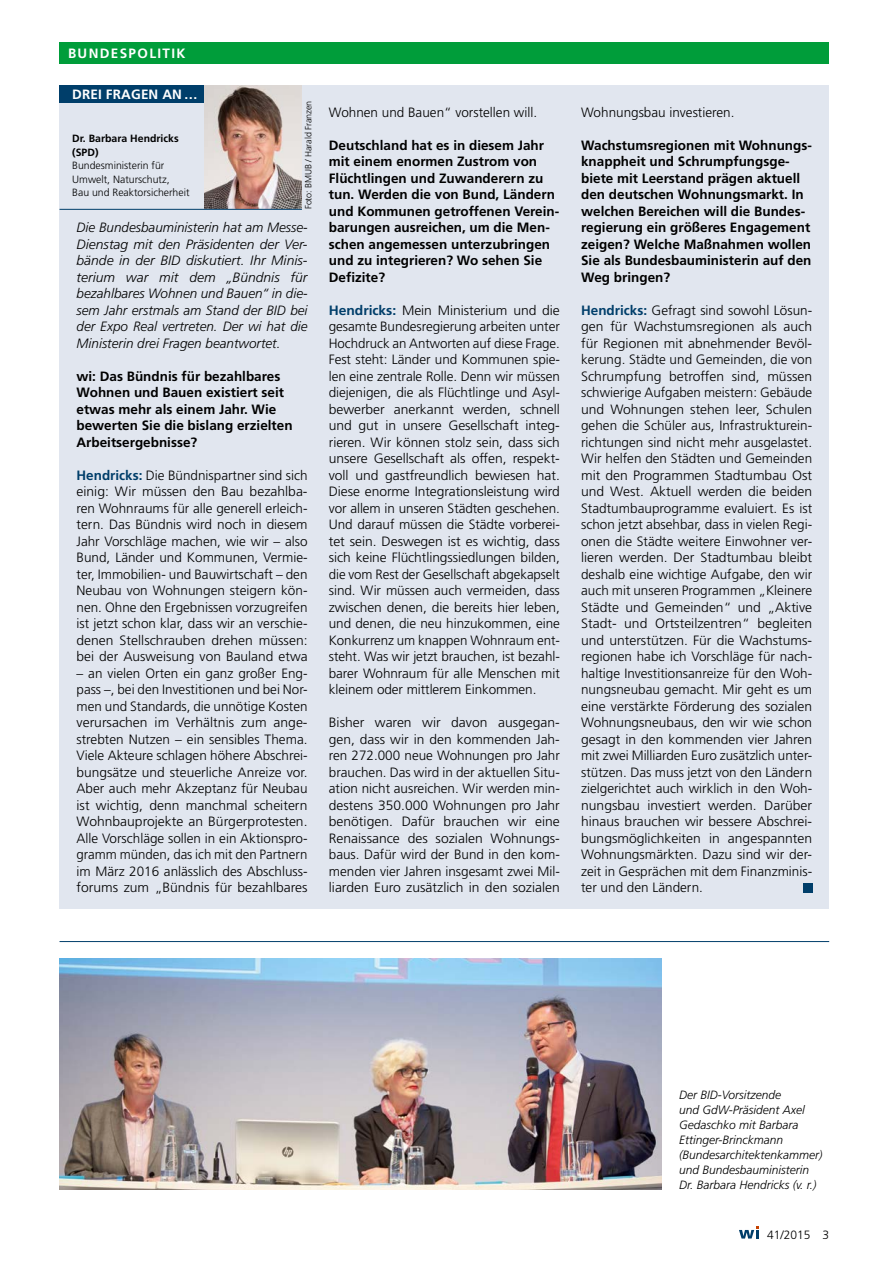
<style>
.page{position:relative;width:893px;height:1263px;background:#fff}
.page>*{position:absolute;margin:0;border:0;box-sizing:border-box;transform-origin:0 0}
.t1{font:300 13.5px/16.5px "Frutiger";color:#000;text-align:justify}
.t2{font:700 13.5px/16.5px "Frutiger";color:#000}
.t3{font:italic 300 13.5px/16.5px "Frutiger";color:#000;text-align:justify}
.t4{font:700 13.5px "Frutiger";letter-spacing:.1em;color:#fff}
.t5{font:700 13.5px "Frutiger";letter-spacing:.01em;color:#fff}
.t6{font:italic 300 12px/15px "Frutiger";color:#000}
.t7{font:300 12px "Frutiger";color:#000}
.t8{font:300 10.5px/13.5px "Frutiger";color:#000}
.t9{font:700 10.5px/13.5px "Frutiger";color:#000}
.t10{font:300 9px "Frutiger";letter-spacing:-.01em;color:#000}
.s1{font-weight:700;color:#003e6a}
</style>
<div class="page">
<div style="left:60px;top:43px;width:769px;height:21px;background:#009d3a"></div>
<div style="left:60px;top:85px;width:769px;height:824px;background:#e1e6ef"></div>
<div style="left:803px;top:883px;width:9px;height:9px;background:#003e6a"></div>
<div style="left:60px;top:85px;width:144px;height:17px;background:#003e6a"></div>
<img style="left:204px;top:85px;width:98px;height:124px">
<hr style="left:60px;top:209px;width:242px;height:1px;background:#003e6a">
<hr style="left:60px;top:941px;width:769px;height:1px;background:#003e6a">
<img style="left:60px;top:958px;width:602px;height:231px">
<svg style="left:739px;top:1226px;width:20px;height:12px"></svg>
<p class="t4" style="left:68px;top:46px;width:119px">BUNDESPOLITIK</p>
<p class="t5" style="left:72px;top:86px;width:127px">DREI FRAGEN AN…</p>
<p class="t9" style="left:72px;top:132px;width:108px">Dr. Barbara Hendricks (SPD)</p>
<p class="t8" style="left:72px;top:159px;width:119px">Bundesministerin für<br>Umwelt, Naturschutz,<br>Bau und Reaktorsicherheit</p>
<p class="t10" style="left:303px;top:209px;width:110px;rotate:-90deg">Foto: BMUB / Harald Franzen</p>
<p class="t3" style="left:77px;top:219px;width:233px">Die Bundesbauministerin hat am Messe-Dienstag mit den Präsidenten der Ver&shy;bände in der BID diskutiert. Ihr Minis&shy;terium war mit dem „Bündnis für bezahlbares Wohnen und Bauen“ in die&shy;sem Jahr erstmals am Stand der BID bei der Expo Real vertreten. Der wi hat die Ministerin drei Fragen beantwortet.</p>
<p class="t2" style="left:77px;top:368px;width:218px">wi: Das Bündnis für bezahlbares<br>Wohnen und Bauen existiert seit etwas mehr als einem Jahr. Wie bewerten Sie die bislang erzielten<br>Arbeitsergebnisse?</p>
<p class="t1" style="left:77px;top:467px;width:233px"><span class="s1">Hendricks:</span> Die Bündnispartner sind sich einig: Wir müssen den Bau bezahlba&shy;ren Wohnraums für alle generell erleich&shy;tern. Das Bündnis wird noch in diesem Jahr Vorschläge machen, wie wir – also Bund, Länder und Kommunen, Vermie&shy;ter, Immobilien- und Bauwirtschaft – den Neubau von Wohnungen steigern kön&shy;nen. Ohne den Ergebnissen vorzugreifen ist jetzt schon klar, dass wir an verschie&shy;denen Stellschrauben drehen müssen: bei der Ausweisung von Bauland etwa</p>
<p class="t1" style="left:77px;top:665px;width:233px">– an vielen Orten ein ganz großer Eng&shy;pass –, bei den Investitionen und bei Nor&shy;men und Standards, die unnötige Kosten verursachen im Verhältnis zum ange&shy;strebten Nutzen – ein sensibles Thema.<br>Viele Akteure schlagen höhere Abschrei&shy;bungsätze und steuerliche Anreize vor.<br>Aber auch mehr Akzeptanz für Neubau ist wichtig, denn manchmal scheitern Wohnbauprojekte an Bürgerprotesten.<br>Alle Vorschläge sollen in ein Aktionspro&shy;gramm münden, das ich mit den Partnern im März 2016 anlässlich des Abschluss&shy;forums zum „Bündnis für bezahlbares</p>
<p class="t1" style="left:329px;top:104px;width:210px">Wohnen und Bauen“ vorstellen will.</p>
<p class="t2" style="left:329px;top:137px;width:232px">Deutschland hat es in diesem Jahr mit einem enormen Zustrom von<br>Flüchtlingen und Zuwanderern zu tun. Werden die von Bund, Ländern und Kommunen getroffenen Verein&shy;barungen ausreichen, um die Men&shy;schen angemessen unterzubringen und zu integrieren? Wo sehen Sie<br>Defizite?</p>
<p class="t1" style="left:329px;top:302px;width:233px"><span class="s1">Hendricks:</span> Mein Ministerium und die gesamte Bundesregierung arbeiten unter Hochdruck an Antworten auf diese Frage.<br>Fest steht: Länder und Kommunen spie&shy;len eine zentrale Rolle. Denn wir müssen diejenigen, die als Flüchtlinge und Asyl&shy;bewerber anerkannt werden, schnell und gut in unsere Gesellschaft integ&shy;rieren. Wir können stolz sein, dass sich unsere Gesellschaft als offen, respekt&shy;voll und gastfreundlich bewiesen hat.<br>Diese enorme Integrationsleistung wird vor allem in unseren Städten geschehen.<br>Und darauf müssen die Städte vorberei&shy;tet sein. Deswegen ist es wichtig, dass sich keine Flüchtlingssiedlungen bilden, die vom Rest der Gesellschaft abgekapselt sind. Wir müssen auch vermeiden, dass zwischen denen, die bereits hier leben, und denen, die neu hinzukommen, eine Konkurrenz um knappen Wohnraum ent&shy;steht. Was wir jetzt brauchen, ist bezahl&shy;barer Wohnraum für alle Menschen mit kleinem oder mittlerem Einkommen.</p>
<p class="t1" style="left:329px;top:715px;width:233px">Bisher waren wir davon ausgegan&shy;gen, dass wir in den kommenden Jah&shy;ren 272.000 neue Wohnungen pro Jahr brauchen. Das wird in der aktuellen Situ&shy;ation nicht ausreichen. Wir werden min&shy;destens 350.000 Wohnungen pro Jahr benötigen. Dafür brauchen wir eine Renaissance des sozialen Wohnungs&shy;baus. Dafür wird der Bund in den kom&shy;menden vier Jahren insgesamt zwei Mil&shy;liarden Euro zusätzlich in den sozialen</p>
<p class="t1" style="left:581px;top:104px;width:155px">Wohnungsbau investieren.</p>
<p class="t2" style="left:581px;top:137px;width:232px">Wachstumsregionen mit Wohnungs&shy;knappheit und Schrumpfungsge&shy;biete mit Leerstand prägen aktuell den deutschen Wohnungsmarkt. In welchen Bereichen will die Bundes&shy;regierung ein größeres Engagement zeigen? Welche Maßnahmen wollen<br>Sie als Bundesbauministerin auf den<br>Weg bringen?</p>
<p class="t1" style="left:581px;top:302px;width:233px"><span class="s1">Hendricks:</span> Gefragt sind sowohl Lösun&shy;gen für Wachstumsregionen als auch für Regionen mit abnehmender Bevöl&shy;kerung. Städte und Gemeinden, die von Schrumpfung betroffen sind, müssen schwierige Aufgaben meistern: Gebäude und Wohnungen stehen leer, Schulen gehen die Schüler aus, Infrastrukturein&shy;richtungen sind nicht mehr ausgelastet.<br>Wir helfen den Städten und Gemeinden mit den Programmen Stadtumbau Ost und West. Aktuell werden die beiden Stadtumbauprogramme evaluiert. Es ist schon jetzt absehbar, dass in vielen Regi&shy;onen die Städte weitere Einwohner ver&shy;lieren werden. Der Stadtumbau bleibt deshalb eine wichtige Aufgabe, den wir auch mit unseren Programmen „Kleinere Städte und Gemeinden“ und „Aktive Stadt- und Ortsteilzentren“ begleiten und unterstützen. Für die Wachstums&shy;regionen habe ich Vorschläge für nach&shy;haltige Investitionsanreize für den Woh&shy;nungsneubau gemacht. Mir geht es um eine verstärkte Förderung des sozialen Wohnungsneubaus, den wir wie schon gesagt in den kommenden vier Jahren mit zwei Milliarden Euro zusätzlich unter&shy;stützen. Das muss jetzt von den Ländern zielgerichtet auch wirklich in den Woh&shy;nungsbau investiert werden. Darüber hinaus brauchen wir bessere Abschrei&shy;bungsmöglichkeiten in angespannten Wohnungsmärkten. Dazu sind wir der&shy;zeit in Gesprächen mit dem Finanzminis&shy;ter und den Ländern.</p>
<p class="t6" style="left:679px;top:1087px;width:145px">Der BID-Vorsitzende<br>und GdW-Präsident Axel<br>Gedaschko mit Barbara<br>Ettinger-Brinckmann (Bundesarchitektenkammer) und Bundesbauministerin<br>Dr. Barbara Hendricks (v. r.)</p>
<p class="t7" style="left:767px;top:1227px;width:64px">41/2015 3</p>
</div>
